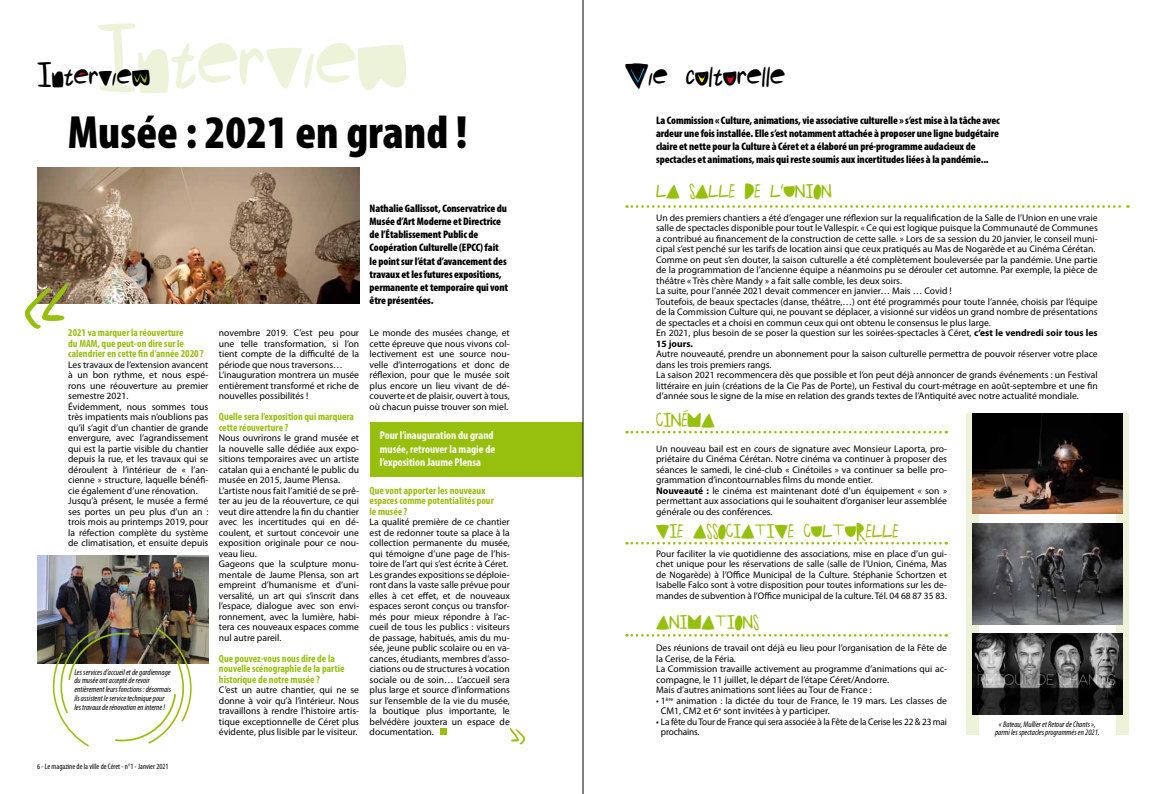
<style>
.page{position:relative;width:1166px;height:794px;background:#fff}
.page>*{position:absolute;margin:0;border:0;box-sizing:border-box;transform-origin:0 0}
.t1{font:115.5px "radiohead";color:#edf3d9}
.t2{font:900 condensed 46.81px "Myriad Pro";color:#000}
.t3{font:42px "radiohead";color:#000}
.t4{font:23.36px "radiohead";color:#97bf0d}
.t5{font:700 condensed 11.38px/13.7px "Myriad Pro";color:#fff}
.t6{font:900 condensed 10.94px/13.1px "Myriad Pro";letter-spacing:-.01em;color:#000}
.t7{font:700 condensed 10.5px/10.5px "Myriad Pro";color:#97bf0d}
.t8{font:9.62px/10.5px "Myriad Pro";color:#000}
.t9{font:9.62px/10.5px "Myriad Pro";letter-spacing:-.02em;color:#000}
.t10{font:italic condensed 8.31px/8.8px "Myriad Pro";color:#000}
.t11{font:condensed 7.88px "Myriad Pro";color:#000}
.s1{font-weight:700}
</style>
<div class="page">
<div style="left:966px;top:413px;width:12px;height:322px;background:#edf3d9"></div>
<div style="left:1116px;top:413px;width:13px;height:322px;background:#edf3d9"></div>
<div style="left:370px;top:422px;width:213px;height:55px;background:#97bf0d"></div>
<img style="left:37px;top:167px;width:322px;height:137px">
<img style="left:37px;top:555px;width:171px;height:108px">
<div style="left:440px;top:728px;width:7px;height:7px;background:#97bf0d"></div>
<svg style="left:134px;top:73px;width:13px;height:10px"></svg>
<svg style="left:78px;top:72px;width:7px;height:3px"></svg>
<svg style="left:630px;top:68px;width:15px;height:15px"></svg>
<svg style="left:698px;top:74px;width:8px;height:9px"></svg>
<svg style="left:726px;top:75px;width:8px;height:8px"></svg>
<svg style="left:53px;top:626px;width:140px;height:121px"></svg>
<svg style="left:25px;top:283px;width:43px;height:46px"></svg>
<svg style="left:509px;top:728px;width:16px;height:16px"></svg>
<svg style="left:626px;top:205px;width:502px;height:3px"></svg>
<svg style="left:626px;top:431px;width:321px;height:2px"></svg>
<svg style="left:626px;top:542px;width:321px;height:2px"></svg>
<svg style="left:626px;top:634px;width:321px;height:2px"></svg>
<img style="left:972px;top:524px;width:150px;height:100px">
<img style="left:972px;top:413px;width:150px;height:101px">
<img style="left:972px;top:634px;width:150px;height:80px">
<hr style="left:583px;top:0;width:1px;height:794px;background:#000">
<h1 class="t1" style="left:97px;top:5px;width:312px">Interview</h1>
<h3 class="t3" style="left:37px;top:56px;width:114px">Interview</h3>
<h2 class="t2" style="left:68px;top:106px;width:401px">Musée : 2021 en grand !</h2>
<p class="t7" style="left:68px;top:327px;width:137px">2021 va marquer la réouverture<br>du MAM, que peut-on dire sur le calendrier en cette fin d’année 2020 ?</p>
<p class="t8" style="left:68px;top:359px;width:142px">Les travaux de l’extension avancent à un bon rythme, et nous espé&shy;rons une réouverture au premier semestre 2021.<br>Évidemment, nous sommes tous très impatients mais n’oublions pas qu’il s’agit d’un chantier de grande envergure, avec l’agrandissement qui est la partie visible du chantier depuis la rue, et les travaux qui se déroulent à l’intérieur de « l’an&shy;cienne » structure, laquelle bénéfi&shy;cie également d’une rénovation.<br>Jusqu’à présent, le musée a fermé ses portes un peu plus d’un an : trois mois au printemps 2019, pour la réfection complète du système de climatisation, et ensuite depuis</p>
<p class="t10" style="left:74px;top:667px;width:98px">Les services d’accueil et de gardiennage du musée ont accepté de revoir entièrement leurs fonctions : désormais ils assistent le service technique pour les travaux de rénovation en interne !</p>
<p class="t11" style="left:37px;top:762px;width:133px">6 - Le magazine de la ville de Céret - n°1 - Janvier 2021</p>
<p class="t8" style="left:219px;top:327px;width:142px">novembre 2019. C’est peu pour une telle transformation, si l’on tient compte de la difficulté de la période que nous traversons…<br>L’inauguration montrera un musée entièrement transformé et riche de nouvelles possibilités !</p>
<p class="t7" style="left:219px;top:411px;width:137px">Quelle sera l’exposition qui marquera cette réouverture ?</p>
<p class="t8" style="left:219px;top:432px;width:142px">Nous ouvrirons le grand musée et la nouvelle salle dédiée aux expo&shy;sitions temporaires avec un artiste catalan qui a enchanté le public du musée en 2015, Jaume Plensa.<br>L’artiste nous fait l’amitié de se prê&shy;ter au jeu de la réouverture, ce qui veut dire attendre la fin du chantier avec les incertitudes qui en dé&shy;coulent, et surtout concevoir une exposition originale pour ce nou&shy;veau lieu.<br>Gageons que la sculpture monu&shy;mentale de Jaume Plensa, son art empreint d’humanisme et d’uni&shy;versalité, un art qui s’inscrit dans l’espace, dialogue avec son envi&shy;ronnement, avec la lumière, habi&shy;tera ces nouveaux espaces comme nul autre pareil.</p>
<p class="t7" style="left:219px;top:653px;width:127px">Que pouvez-vous nous dire de la nouvelle scénographie de la partie historique de notre musée ?</p>
<p class="t8" style="left:219px;top:684px;width:142px;text-align:justify">C’est un autre chantier, qui ne se donne à voir qu’à l’intérieur. Nous travaillons à rendre l’histoire artis&shy;tique exceptionnelle de Céret plus évidente, plus lisible par le visiteur.</p>
<p class="t6" style="left:370px;top:202px;width:140px">Nathalie Gallissot, Conservatrice du Musée d’Art Moderne et Directrice de l’Établissement Public de Coopération Culturelle (EPCC) fait le point sur l’état d’avancement des travaux et les futures expositions, permanente et temporaire qui vont être présentées.</p>
<p class="t8" style="left:370px;top:327px;width:142px;text-align:justify">Le monde des musées change, et cette épreuve que nous vivons col&shy;lectivement est une source nou&shy;velle d’interrogations et donc de réflexion, pour que le musée soit plus encore un lieu vivant de dé&shy;couverte et de plaisir, ouvert à tous, où chacun puisse trouver son miel.</p>
<p class="t5" style="left:380px;top:428px;width:117px">Pour l’inauguration du grand musée, retrouver la magie de l’exposition Jaume Plensa</p>
<p class="t7" style="left:370px;top:485px;width:126px">Que vont apporter les nouveaux espaces comme potentialités pour le musée ?</p>
<p class="t8" style="left:370px;top:516px;width:142px">La qualité première de ce chantier est de redonner toute sa place à la collection permanente du musée, qui témoigne d’une page de l’his&shy;toire de l’art qui s’est écrite à Céret.<br>Les grandes expositions se déploie&shy;ront dans la vaste salle prévue pour elles à cet effet, et de nouveaux espaces seront conçus ou transfor&shy;més pour mieux répondre à l’ac&shy;cueil de tous les publics : visiteurs de passage, habitués, amis du mu&shy;sée, jeune public scolaire ou en va&shy;cances, étudiants, membres d’asso&shy;ciations ou de structures à vocation sociale ou de soin… L’accueil sera plus large et source d’informations sur l’ensemble de la vie du musée, la boutique plus importante, le belvédère jouxtera un espace de documentation.</p>
<h3 class="t3" style="left:625px;top:56px;width:162px">Vie culturelle</h3>
<p class="t6" style="left:656px;top:113px;width:345px">La Commission « Culture, animations, vie associative culturelle » s’est mise à la tâche avec ardeur une fois installée. Elle s’est notamment attachée à proposer une ligne budgétaire claire et nette pour la Culture à Céret et a élaboré un pré-programme audacieux de spectacles et animations, mais qui reste soumis aux incertitudes liées à la pandémie...</p>
<h3 class="t4" style="left:656px;top:180px;width:177px">LA SALLE DE L'UNION</h3>
<p class="t8" style="left:656px;top:212px;width:443px">Un des premiers chantiers a été d’engager une réflexion sur la requalification de la Salle de l’Union en une vraie salle de spectacles disponible pour tout le Vallespir. « Ce qui est logique puisque la Communauté de Communes a contribué au financement de la construction de cette salle. » Lors de sa session du 20 janvier, le conseil muni&shy;cipal s’est penché sur les tarifs de location ainsi que ceux pratiqués au Mas de Nogarède et au Cinéma Cérétan.<br>Comme on peut s’en douter, la saison culturelle a été complètement bouleversée par la pandémie. Une partie de la programmation de l’ancienne équipe a néanmoins pu se dérouler cet automne. Par exemple, la pièce de théâtre « Très chère Mandy » a fait salle comble, les deux soirs.<br>La suite, pour l’année 2021 devait commencer en janvier… Mais … Covid !<br>Toutefois, de beaux spectacles (danse, théâtre,…) ont été programmés pour toute l’année, choisis par l’équipe de la Commission Culture qui, ne pouvant se déplacer, a visionné sur vidéos un grand nombre de présentations de spectacles et a choisi en commun ceux qui ont obtenu le consensus le plus large.<br>En 2021, plus besoin de se poser la question sur les soirées-spectacles à Céret, <span class="s1">c’est le vendredi soir tous les 15 jours.</span></p>
<p class="t8" style="left:656px;top:348px;width:443px">Autre nouveauté, prendre un abonnement pour la saison culturelle permettra de pouvoir réserver votre place dans les trois premiers rangs.<br>La saison 2021 recommencera dès que possible et l’on peut déjà annoncer de grands événements : un Festival littéraire en juin (créations de la Cie Pas de Porte), un Festival du court-métrage en août-septembre et une fin d’année sous le signe de la mise en relation des grands textes de l’Antiquité avec notre actualité mondiale.</p>
<h3 class="t4" style="left:656px;top:409px;width:60px">CINEMA</h3>
<p class="t8" style="left:656px;top:443px;width:292px">Un nouveau bail est en cours de signature avec Monsieur Laporta, pro&shy;priétaire du Cinéma Cérétan. Notre cinéma va continuer à proposer des séances le samedi, le ciné-club « Cinétoiles » va continuer sa belle pro&shy;grammation d’incontournables films du monde entier.<br><span class="s1">Nouveauté :</span> le cinéma est maintenant doté d’un équipement « son » permettant aux associations qui le souhaitent d’organiser leur assemblée générale ou des conférences.</p>
<h3 class="t4" style="left:656px;top:520px;width:244px">VIE ASSOCIATIVE CULTURELLE</h3>
<p class="t8" style="left:656px;top:548px;width:292px;text-align:justify">Pour faciliter la vie quotidienne des associations, mise en place d’un gui&shy;chet unique pour les réservations de salle (salle de l’Union, Cinéma, Mas de Nogarède) à l’Office Municipal de la Culture. Stéphanie Schortzen et Isabelle Falco sont à votre disposition pour toutes informations sur les de&shy;mandes de subvention à l’Office municipal de la culture. Tél. 04 68 87 35 83.</p>
<h3 class="t4" style="left:656px;top:611px;width:104px">ANIMATIONS</h3>
<p class="t8" style="left:656px;top:642px;width:292px">Des réunions de travail ont déjà eu lieu pour l’organisation de la Fête de la Cerise, de la Féria.<br>La Commission travaille activement au programme d’animations qui ac&shy;compagne, le 11 juillet, le départ de l’étape Céret/Andorre.<br>Mais d’autres animations sont liées au Tour de France :</p>
<p class="t8" style="left:661px;top:695px;width:288px;text-indent:-5px">• 1<sup>ère</sup> animation : la dictée du tour de France, le 19 mars. Les classes de<br>CM1, CM2 et 6<sup>e</sup> sont invitées à y participer.</p>
<p class="t9" style="left:661px;top:716px;width:288px;text-indent:-5px">• La fête du Tour de France qui sera associée à la Fête de la Cerise les 22 &amp; 23 mai prochains.</p>
<p class="t10" style="left:995px;top:719px;width:106px;text-align:center">« Bateau, Mullïer et Retour de Chants », parmi les spectacles programmés en 2021.</p>
</div>
